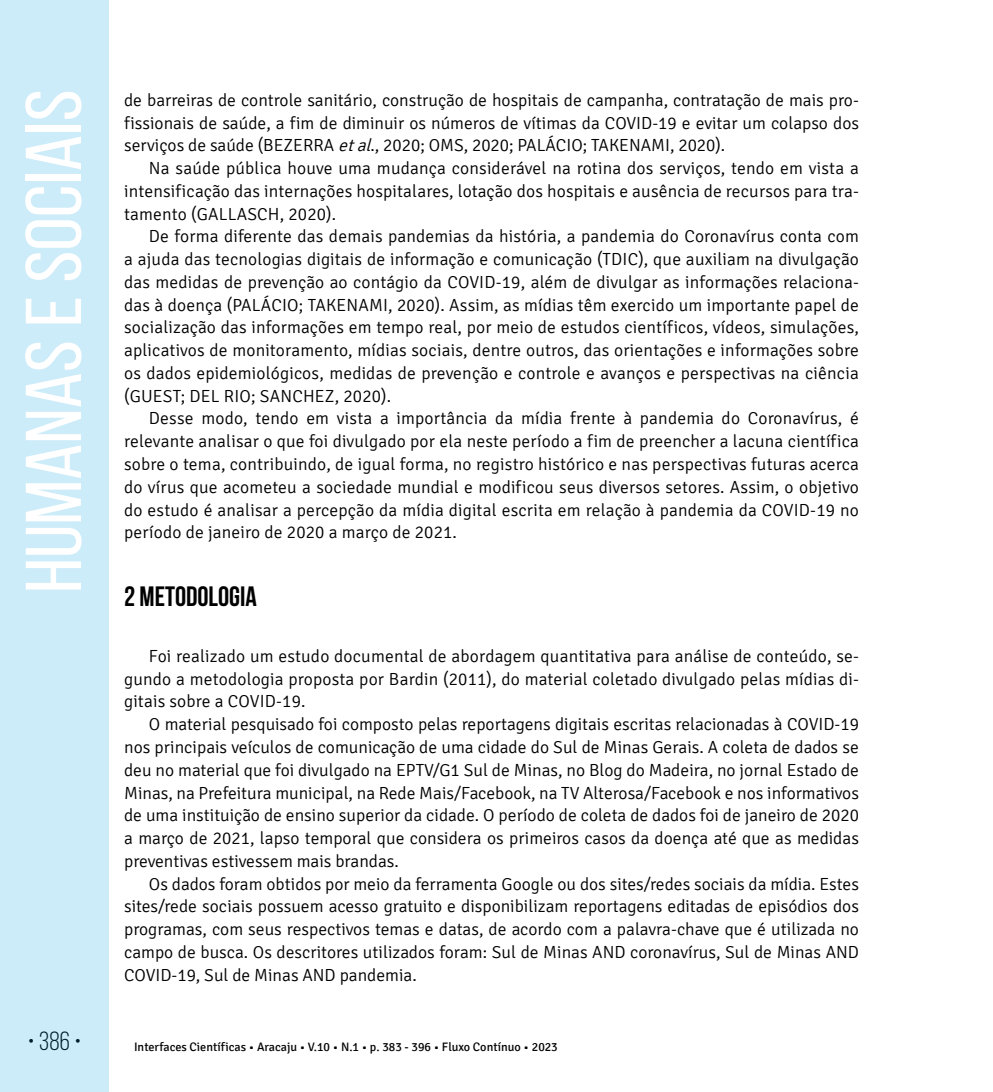
<style>
.page{position:relative;width:993px;height:1092px;background:#fff}
.page>*{position:absolute;margin:0;border:0;box-sizing:border-box;transform-origin:0 0}
.t1{font:78.75px "Bebas Neue";color:#fff;scale:1.09 1}
.t2{font:700 28px "Bebas Neue";color:#000}
.t3{font:26.25px "Bebas Neue";color:#000}
.t4{font:300 17.5px/22.8px "Signika";letter-spacing:.005em;color:#000;text-align:justify}
.t5{font:12.25px "Signika";color:#000}
.s1{font-style:italic}
</style>
<div class="page">
<div style="left:0;top:0;width:109px;height:1091px;background:#cdecf9"></div>
<h1 class="t1" style="left:11px;top:593px;width:463px;rotate:-90deg">Humanas e Sociais</h1>
<p class="t4" style="left:124px;top:89px;width:736px">de barreiras de controle sanitário, construção de hospitais de campanha, contratação de mais pro&shy;fissionais de saúde, a fim de diminuir os números de vítimas da COVID-19 e evitar um colapso dos serviços de saúde (BEZERRA <span class="s1">etal</span>., 2020; OMS, 2020; PALÁCIO; TAKENAMI, 2020).</p>
<p class="t4" style="left:124px;top:157px;width:736px;text-indent:25px">Na saúde pública houve uma mudança considerável na rotina dos serviços, tendo em vista a intensificação das internações hospitalares, lotação dos hospitais e ausência de recursos para tra&shy;tamento (GALLASCH, 2020).</p>
<p class="t4" style="left:124px;top:225px;width:736px;text-indent:25px">De forma diferente das demais pandemias da história, a pandemia do Coronavírus conta com a ajuda das tecnologias digitais de informação e comunicação (TDIC), que auxiliam na divulgação das medidas de prevenção ao contágio da COVID-19, além de divulgar as informações relaciona&shy;das à doença (PALÁCIO; TAKENAMI, 2020). Assim, as mídias têm exercido um importante papel de socialização das informações em tempo real, por meio de estudos científicos, vídeos, simulações, aplicativos de monitoramento, mídias sociais, dentre outros, das orientações e informações sobre os dados epidemiológicos, medidas de prevenção e controle e avanços e perspectivas na ciência (GUEST; DEL RIO; SANCHEZ, 2020).</p>
<p class="t4" style="left:124px;top:407px;width:736px;text-indent:25px">Desse modo, tendo em vista a importância da mídia frente à pandemia do Coronavírus, é relevante analisar o que foi divulgado por ela neste período a fim de preencher a lacuna científica sobre o tema, contribuindo, de igual forma, no registro histórico e nas perspectivas futuras acerca do vírus que acometeu a sociedade mundial e modificou seus diversos setores. Assim, o objetivo do estudo é analisar a percepção da mídia digital escrita em relação à pandemia da COVID-19 no período de janeiro de 2020 a março de 2021.</p>
<h2 class="t2" style="left:124px;top:580px;width:134px">2 METODOLOGIA</h2>
<p class="t4" style="left:124px;top:645px;width:736px;text-indent:25px">Foi realizado um estudo documental de abordagem quantitativa para análise de conteúdo, se&shy;gundo a metodologia proposta por Bardin (2011), do material coletado divulgado pelas mídias di&shy;gitais sobre a COVID-19.</p>
<p class="t4" style="left:124px;top:713px;width:736px;text-indent:25px">O material pesquisado foi composto pelas reportagens digitais escritas relacionadas à COVID-19 nos principais veículos de comunicação de uma cidade do Sul de Minas Gerais. A coleta de dados se deu no material que foi divulgado na EPTV/G1 Sul de Minas, no Blog do Madeira, no jornal Estado de Minas, na Prefeitura municipal, na Rede Mais/Facebook, na TV Alterosa/Facebook e nos informativos de uma instituição de ensino superior da cidade. O período de coleta de dados foi de janeiro de 2020 a março de 2021, lapso temporal que considera os primeiros casos da doença até que as medidas preventivas estivessem mais brandas.</p>
<p class="t4" style="left:124px;top:872px;width:736px;text-indent:25px">Os dados foram obtidos por meio da ferramenta Google ou dos sites/redes sociais da mídia. Estes sites/rede sociais possuem acesso gratuito e disponibilizam reportagens editadas de episódios dos programas, com seus respectivos temas e datas, de acordo com a palavra-chave que é utilizada no campo de busca. Os descritores utilizados foram: Sul de Minas AND coronavírus, Sul de Minas AND COVID-19, Sul de Minas AND pandemia.</p>
<h3 class="t3" style="left:28px;top:1026px;width:55px">• 386 •</h3>
<p class="t5" style="left:134px;top:1040px;width:425px">Interfaces Científicas • Aracaju • V.10 • N.1 • p. 383 - 396 • Fluxo Contínuo • 2023</p>
</div>
